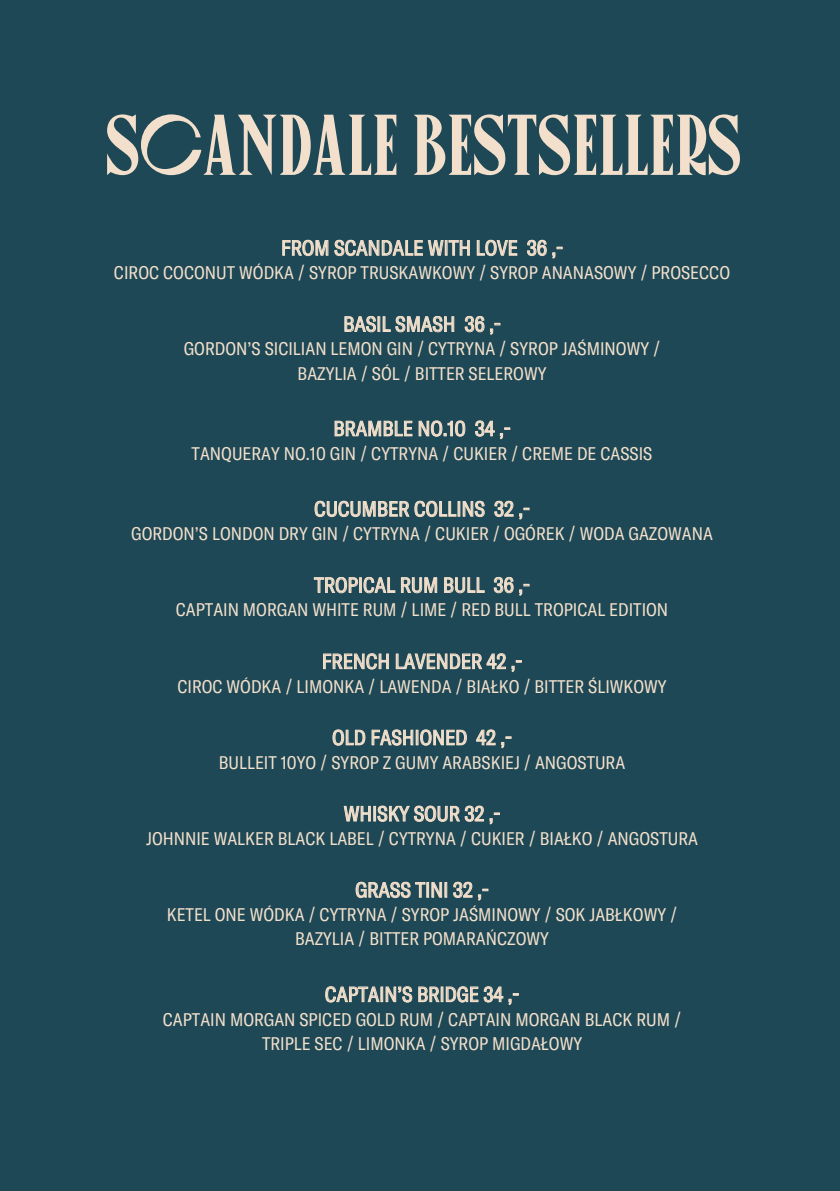
<style>
.page{position:relative;width:840px;height:1191px;background:#fff}
.page>*{position:absolute;margin:0;border:0;box-sizing:border-box;transform-origin:0 0}
.t1{font:86px "Canopee";letter-spacing:-.01em;color:#f3e0cc}
.t2{font:condensed 20.6px "GT America";color:#f3e0cc}
.t3{font:condensed 18px/24px "GT America";color:#f3e0cc;text-align:center}
</style>
<div class="page">
<div style="left:0;top:0;width:839px;height:1191px;background:#1e4855"></div>
<svg style="left:282px;top:240px;width:46px;height:16px"></svg>
<svg style="left:334px;top:239px;width:135px;height:18px"></svg>
<svg style="left:476px;top:240px;width:41px;height:16px"></svg>
<svg style="left:527px;top:240px;width:19px;height:16px"></svg>
<svg style="left:552px;top:247px;width:10px;height:12px"></svg>
<svg style="left:344px;top:316px;width:32px;height:16px"></svg>
<svg style="left:382px;top:316px;width:72px;height:16px"></svg>
<svg style="left:464px;top:316px;width:36px;height:19px"></svg>
<svg style="left:334px;top:420px;width:78px;height:16px"></svg>
<svg style="left:418px;top:420px;width:47px;height:17px"></svg>
<svg style="left:475px;top:420px;width:35px;height:19px"></svg>
<svg style="left:314px;top:501px;width:142px;height:16px"></svg>
<svg style="left:462px;top:500px;width:22px;height:18px"></svg>
<svg style="left:494px;top:501px;width:35px;height:19px"></svg>
<svg style="left:314px;top:576px;width:123px;height:17px"></svg>
<svg style="left:444px;top:577px;width:40px;height:16px"></svg>
<svg style="left:493px;top:577px;width:36px;height:19px"></svg>
<svg style="left:323px;top:653px;width:65px;height:17px"></svg>
<svg style="left:395px;top:653px;width:110px;height:17px"></svg>
<svg style="left:511px;top:660px;width:10px;height:12px"></svg>
<svg style="left:332px;top:729px;width:33px;height:16px"></svg>
<svg style="left:371px;top:729px;width:95px;height:17px"></svg>
<svg style="left:476px;top:729px;width:35px;height:19px"></svg>
<svg style="left:343px;top:805px;width:156px;height:20px"></svg>
<svg style="left:355px;top:881px;width:87px;height:18px"></svg>
<svg style="left:453px;top:881px;width:35px;height:19px"></svg>
<svg style="left:325px;top:986px;width:54px;height:16px"></svg>
<div style="left:380px;top:986px;width:3px;height:16px;border:1px solid #f3e0cc"></div>
<svg style="left:385px;top:986px;width:27px;height:17px"></svg>
<svg style="left:418px;top:986px;width:21px;height:16px"></svg>
<svg style="left:445px;top:986px;width:73px;height:19px"></svg>
<h1 class="t1" style="left:105px;top:100px;width:637px">SCANDALE BESTSELLERS</h1>
<p class="t2" style="left:281px;top:236px;width:283px">FROM SCANDALE WITH LOVE 36 ,-</p>
<p class="t3" style="left:114px;top:261px;width:617px">CIROC COCONUT WÓDKA / SYROP TRUSKAWKOWY / SYROP ANANASOWY / PROSECCO</p>
<p class="t2" style="left:343px;top:312px;width:159px">BASIL SMASH 36 ,-</p>
<p class="t3" style="left:184px;top:337px;width:477px">GORDON’S SICILIAN LEMON GIN / CYTRYNA / SYROP JAŚMINOWY /<br>BAZYLIA / SÓL / BITTER SELEROWY</p>
<p class="t2" style="left:333px;top:416px;width:179px">BRAMBLE NO.10 34 ,-</p>
<p class="t3" style="left:191px;top:441px;width:462px">TANQUERAY NO.10 GIN / CYTRYNA / CUKIER / CREME DE CASSIS</p>
<p class="t2" style="left:314px;top:497px;width:217px">CUCUMBER COLLINS 32 ,-</p>
<p class="t3" style="left:131px;top:522px;width:583px">GORDON’S LONDON DRY GIN / CYTRYNA / CUKIER / OGÓREK / WODA GAZOWANA</p>
<p class="t2" style="left:314px;top:573px;width:217px">TROPICAL RUM BULL 36 ,-</p>
<p class="t3" style="left:176px;top:598px;width:493px">CAPTAIN MORGAN WHITE RUM / LIME / RED BULL TROPICAL EDITION</p>
<p class="t2" style="left:321px;top:649px;width:202px">FRENCH LAVENDER 42 ,-</p>
<p class="t3" style="left:177px;top:674px;width:490px">CIROC WÓDKA / LIMONKA / LAWENDA / BIAŁKO / BITTER ŚLIWKOWY</p>
<p class="t2" style="left:332px;top:725px;width:181px">OLD FASHIONED 42 ,-</p>
<p class="t3" style="left:219px;top:750px;width:408px">BULLEIT 10YO / SYROP Z GUMY ARABSKIEJ / ANGOSTURA</p>
<p class="t2" style="left:343px;top:801px;width:158px">WHISKY SOUR 32 ,-</p>
<p class="t3" style="left:146px;top:826px;width:553px">JOHNNIE WALKER BLACK LABEL / CYTRYNA / CUKIER / BIAŁKO / ANGOSTURA</p>
<p class="t2" style="left:355px;top:878px;width:135px">GRASS TINI 32 ,-</p>
<p class="t3" style="left:167px;top:903px;width:511px">KETEL ONE WÓDKA / CYTRYNA / SYROP JAŚMINOWY / SOK JABŁKOWY /<br>BAZYLIA / BITTER POMARAŃCZOWY</p>
<p class="t2" style="left:325px;top:982px;width:196px">CAPTAIN’S BRIDGE 34 ,-</p>
<p class="t3" style="left:163px;top:1007px;width:519px">CAPTAIN MORGAN SPICED GOLD RUM / CAPTAIN MORGAN BLACK RUM /<br>TRIPLE SEC / LIMONKA / SYROP MIGDAŁOWY</p>
</div>
